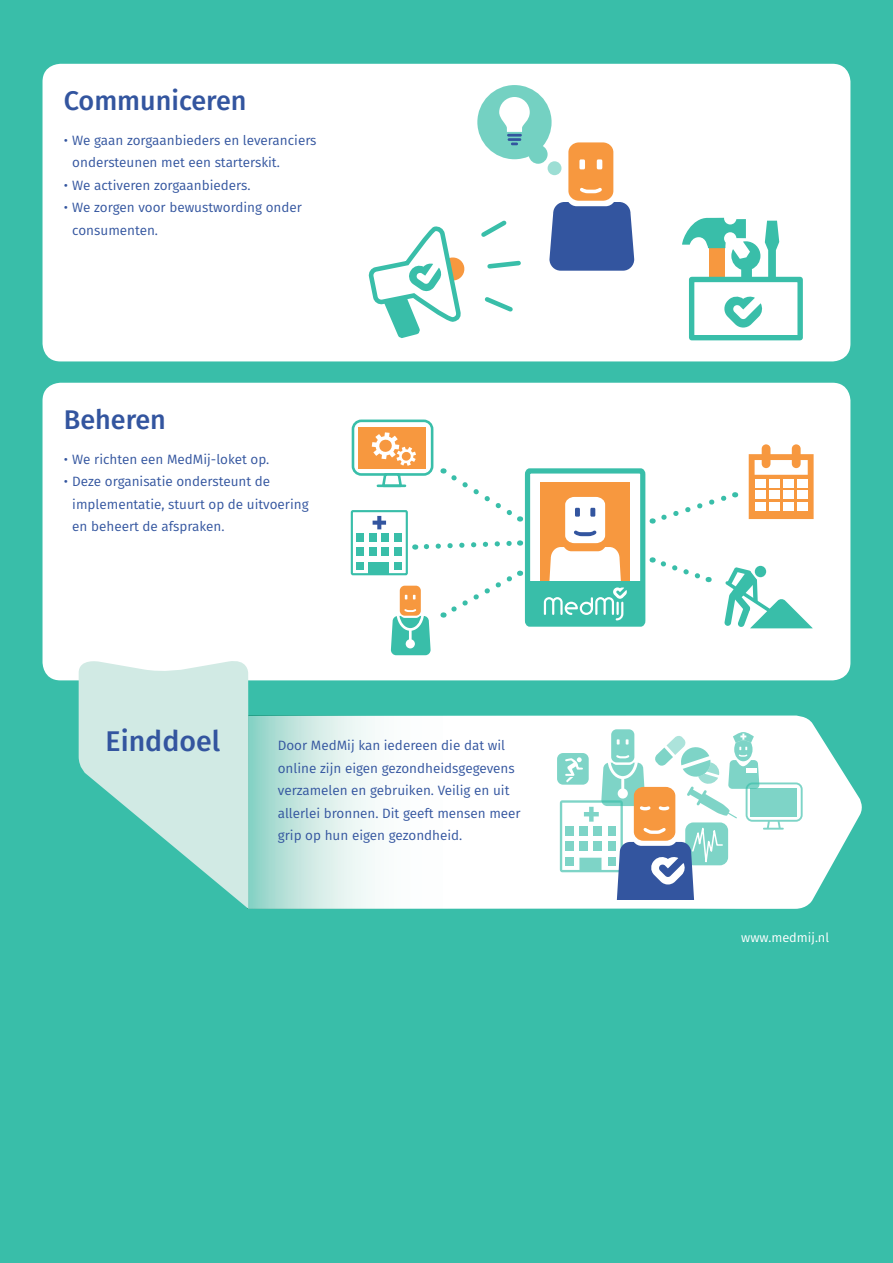
<style>
.page{position:relative;width:893px;height:1263px;background:#39bea9}
.page>*{position:absolute;margin:0;border:0;box-sizing:border-box;transform-origin:0 0}
.t1{font:500 28.5px "Fira Sans";color:#33559f}
.Kop{font:500 27px "Fira Sans";color:#33559f}
.Opsom{font:13.5px/22.5px "Fira Sans";color:#33559f}
.Plat{font:13.5px/22.5px "Fira Sans";color:#33559f}
.t2{font:12.75px "Fira Sans";color:#fff}
</style>
<div class="page">
<div style="left:43px;top:64px;width:807px;height:297px;background:#fff;border-radius:18px"></div>
<div style="left:43px;top:383px;width:807px;height:297px;background:#fff;border-radius:18px"></div>
<svg style="left:532px;top:715px;width:330px;height:194px;fill:#fff"></svg>
<svg style="left:248px;top:715px;width:284px;height:194px;background:#e5f4f1"></svg>
<svg style="left:79px;top:661px;width:169px;height:248px"></svg>
<div style="left:611px;top:729px;width:23px;height:33px;background:#7ed4c7;border-radius:5px"></div>
<svg style="left:557px;top:753px;width:32px;height:32px"></svg>
<svg style="left:560px;top:732px;width:243px;height:167px;background:#cce0de"></svg>
<div style="left:352px;top:419px;width:81px;height:57px;border:3px solid #39bea9;border-radius:8px"></div>
<div style="left:359px;top:427px;width:67px;height:41px;background:#f7983f"></div>
<div style="left:351px;top:510px;width:57px;height:65px;border:2px solid #39bea9"></div>
<div style="left:369px;top:562px;width:20px;height:12px;background:#39bea9"></div>
<div style="left:356px;top:562px;width:7px;height:8px;background:#39bea9"></div>
<div style="left:356px;top:547px;width:7px;height:9px;background:#39bea9"></div>
<div style="left:356px;top:534px;width:7px;height:8px;background:#39bea9"></div>
<div style="left:369px;top:547px;width:7px;height:9px;background:#39bea9"></div>
<div style="left:369px;top:534px;width:7px;height:8px;background:#39bea9"></div>
<svg style="left:372px;top:432px;width:442px;height:223px"></svg>
<div style="left:689px;top:277px;width:114px;height:63px;border:5px solid #39bea9"></div>
<svg style="left:682px;top:217px;width:97px;height:111px"></svg>
<svg style="left:487px;top:260px;width:34px;height:9px"></svg>
<svg style="left:481px;top:220px;width:26px;height:17px"></svg>
<svg style="left:484px;top:297px;width:29px;height:15px"></svg>
<div style="left:568px;top:142px;width:45px;height:59px;background:#f7983f;border-radius:10px"></div>
<svg style="left:580px;top:187px;width:22px;height:7px"></svg>
<svg style="left:549px;top:202px;width:85px;height:69px;background:#4765a8"></svg>
<div style="left:579px;top:159px;width:6px;height:10px;background:#fff"></div>
<div style="left:597px;top:159px;width:5px;height:10px;background:#fff"></div>
<div style="left:548px;top:161px;width:13px;height:14px;background:#9cded4;border-radius:50%"></div>
<svg style="left:477px;top:85px;width:75px;height:79px"></svg>
<svg style="left:368px;top:226px;width:97px;height:110px"></svg>
<p class="Kop" style="left:64px;top:79px;width:184px">Communiceren</p>
<p class="Opsom" style="left:72px;top:129px;width:246px;text-indent:-9px">• We gaan zorgaanbieders en leveranciers ondersteunen met een starterskit.</p>
<p class="Opsom" style="left:64px;top:174px;width:188px">• We activeren zorgaanbieders.</p>
<p class="Opsom" style="left:72px;top:196px;width:231px;text-indent:-9px">• We zorgen voor bewustwording onder consumenten.</p>
<p class="Kop" style="left:64px;top:398px;width:104px">Beheren</p>
<p class="Opsom" style="left:64px;top:447px;width:207px">• We richten een MedMij-loket op.</p>
<p class="Opsom" style="left:72px;top:470px;width:238px;text-indent:-9px">• Deze organisatie ondersteunt de implementatie, stuurt op de uitvoering en beheert de afspraken.</p>
<p class="t1" style="left:106px;top:718px;width:116px">Einddoel</p>
<p class="Plat" style="left:278px;top:734px;width:244px">Door MedMij kan iedereen die dat wil online zijn eigen gezondheidsgegevens verzamelen en gebruiken. Veilig en uit allerlei bronnen. Dit geeft mensen meer grip op hun eigen gezondheid.</p>
<p class="t2" style="left:741px;top:928px;width:89px">www.medmij.nl</p>
</div>
